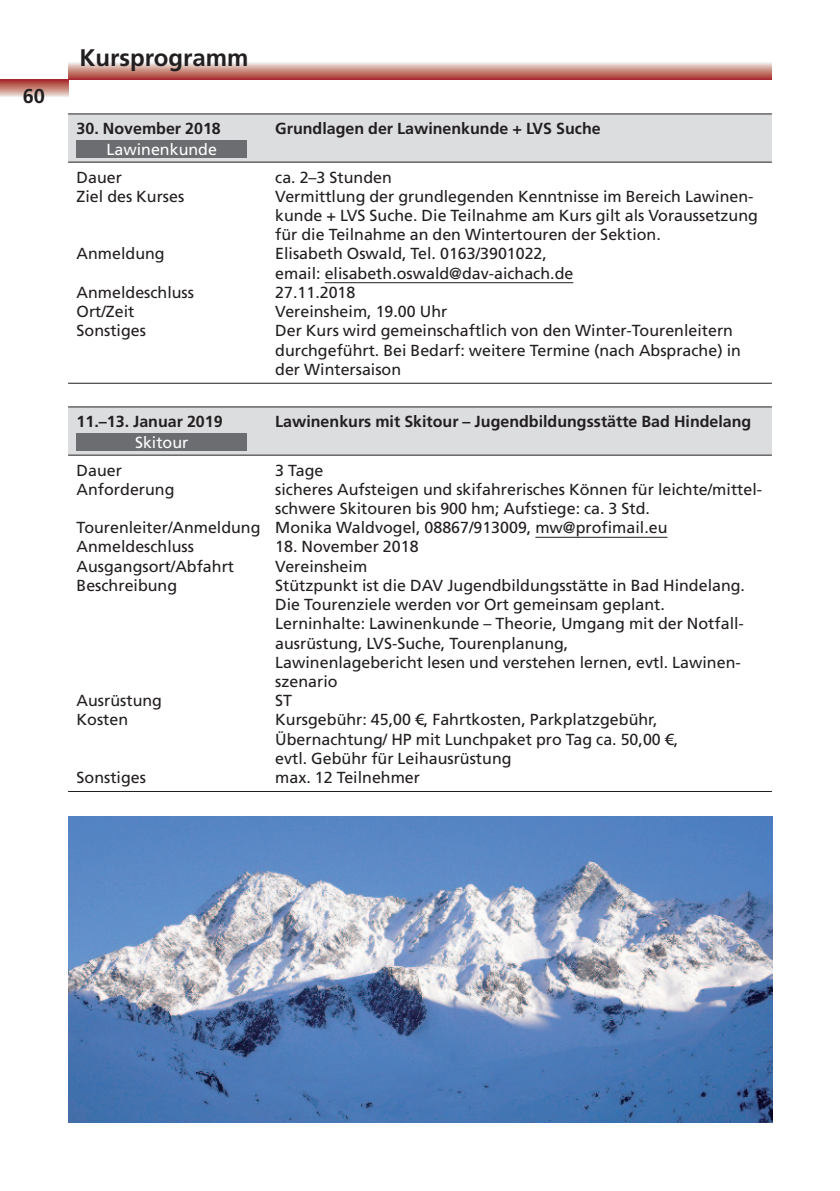
<style>
.page{position:relative;width:840px;height:1191px;background:#fff}
.page>*{position:absolute;margin:0;border:0;box-sizing:border-box;transform-origin:0 0}
.t1{font:700 24px "Frutiger LT";color:#231f20}
.t2{font:700 20px "Frutiger LT";color:#231f20}
.t3{font:16px/19.2px "Frutiger LT";color:#231f20}
.t4{font:700 16px "Frutiger LT";color:#231f20}
.t5{font:16px "Frutiger LT";color:#fff}
</style>
<div class="page">
<svg style="left:68px;top:62px;width:703px;height:17px;background:#cc9189"></svg>
<svg style="left:0;top:79px;width:68px;height:17px"></svg>
<div style="left:68px;top:114px;width:703px;height:48px;background:#dcdddf"></div>
<hr style="left:68px;top:113px;width:703px;height:1px;background:#231f20">
<hr style="left:68px;top:162px;width:703px;height:1px;background:#231f20">
<hr style="left:68px;top:383px;width:703px;height:1px;background:#231f20">
<hr style="left:324px;top:282px;width:249px;height:1px;background:#231f20">
<div style="left:68px;top:407px;width:703px;height:48px;background:#dcdddf"></div>
<hr style="left:68px;top:406px;width:703px;height:1px;background:#231f20">
<hr style="left:68px;top:454px;width:703px;height:1px;background:#231f20">
<hr style="left:68px;top:791px;width:703px;height:1px;background:#231f20">
<hr style="left:535px;top:537px;width:132px;height:1px;background:#231f20">
<div style="left:77px;top:140px;width:170px;height:17px;background:#6c6d70"></div>
<div style="left:77px;top:433px;width:170px;height:17px;background:#6c6d70"></div>
<img style="left:68px;top:816px;width:703px;height:307px">
<p class="t2" style="left:23px;top:87px;width:24px">60</p>
<h1 class="t1" style="left:79px;top:48px;width:170px">Kursprogramm</h1>
<p class="t4" style="left:77px;top:122px;width:146px">30. November 2018</p>
<p class="t4" style="left:275px;top:122px;width:327px">Grundlagen der Lawinenkunde + LVS Suche</p>
<p class="t3" style="left:77px;top:168px;width:47px">Dauer</p>
<p class="t3" style="left:275px;top:168px;width:118px">ca. 2–3 Stunden</p>
<p class="t3" style="left:77px;top:187px;width:109px">Ziel des Kurses</p>
<p class="t3" style="left:275px;top:187px;width:484px">Vermittlung der grundlegenden Kenntnisse im Bereich Lawinen&shy;kunde + LVS Suche. Die Teilnahme am Kurs gilt als Voraussetzung für die Teilnahme an den Wintertouren der Sektion.</p>
<p class="t3" style="left:77px;top:245px;width:89px">Anmeldung</p>
<p class="t3" style="left:275px;top:245px;width:299px">Elisabeth Oswald, Tel. 0163/3901022, email: elisabeth.oswald@dav-aichach.de</p>
<p class="t3" style="left:77px;top:283px;width:119px">Anmeldeschluss</p>
<p class="t3" style="left:275px;top:283px;width:82px">27.11.2018</p>
<p class="t3" style="left:77px;top:303px;width:59px">Ort/Zeit</p>
<p class="t3" style="left:275px;top:303px;width:173px">Vereinsheim, 19.00 Uhr</p>
<p class="t3" style="left:77px;top:322px;width:71px">Sonstiges</p>
<p class="t3" style="left:275px;top:322px;width:467px">Der Kurs wird gemeinschaftlich von den Winter-Tourenleitern durchgeführt. Bei Bedarf: weitere Termine (nach Absprache) in der Wintersaison</p>
<p class="t5" style="left:106px;top:142px;width:112px">Lawinenkunde</p>
<p class="t4" style="left:77px;top:415px;width:147px">11.–13. Januar 2019</p>
<p class="t4" style="left:275px;top:415px;width:477px">Lawinenkurs mit Skitour – Jugendbildungsstätte Bad Hindelang</p>
<p class="t3" style="left:77px;top:461px;width:47px">Dauer</p>
<p class="t3" style="left:275px;top:461px;width:50px">3 Tage</p>
<p class="t3" style="left:77px;top:480px;width:99px">Anforderung</p>
<p class="t3" style="left:275px;top:480px;width:488px">sicheres Aufsteigen und skifahrerisches Können für leichte/mittel-</p>
<p class="t3" style="left:275px;top:499px;width:376px">schwere Skitouren bis 900 hm; Aufstiege: ca. 3 Std.</p>
<p class="t3" style="left:77px;top:519px;width:592px">Tourenleiter/Anmeldung Monika Waldvogel, 08867/913009, mw@profimail.eu</p>
<p class="t3" style="left:77px;top:538px;width:119px">Anmeldeschluss</p>
<p class="t3" style="left:275px;top:538px;width:145px">18. November 2018</p>
<p class="t3" style="left:77px;top:557px;width:159px">Ausgangsort/Abfahrt</p>
<p class="t3" style="left:275px;top:557px;width:93px">Vereinsheim</p>
<p class="t3" style="left:77px;top:576px;width:102px">Beschreibung</p>
<p class="t3" style="left:275px;top:576px;width:471px">Stützpunkt ist die DAV Jugendbildungsstätte in Bad Hindelang.<br>Die Tourenziele werden vor Ort gemeinsam geplant.<br>Lerninhalte: Lawinenkunde – Theorie, Umgang mit der Notfall&shy;ausrüstung, LVS-Suche, Tourenplanung,<br>Lawinenlagebericht lesen und verstehen lernen, evtl. Lawinen&shy;szenario</p>
<p class="t3" style="left:77px;top:691px;width:87px">Ausrüstung</p>
<p class="t3" style="left:275px;top:691px;width:18px">ST</p>
<p class="t3" style="left:77px;top:711px;width:53px">Kosten</p>
<p class="t3" style="left:275px;top:711px;width:404px">Kursgebühr: 45,00 €, Fahrtkosten, Parkplatzgebühr,<br>Übernachtung/ HP mit Lunchpaket pro Tag ca. 50,00 €, evtl. Gebühr für Leihausrüstung</p>
<p class="t3" style="left:77px;top:768px;width:71px">Sonstiges</p>
<p class="t3" style="left:275px;top:768px;width:146px">max. 12 Teilnehmer</p>
<p class="t5" style="left:135px;top:435px;width:55px">Skitour</p>
</div>
